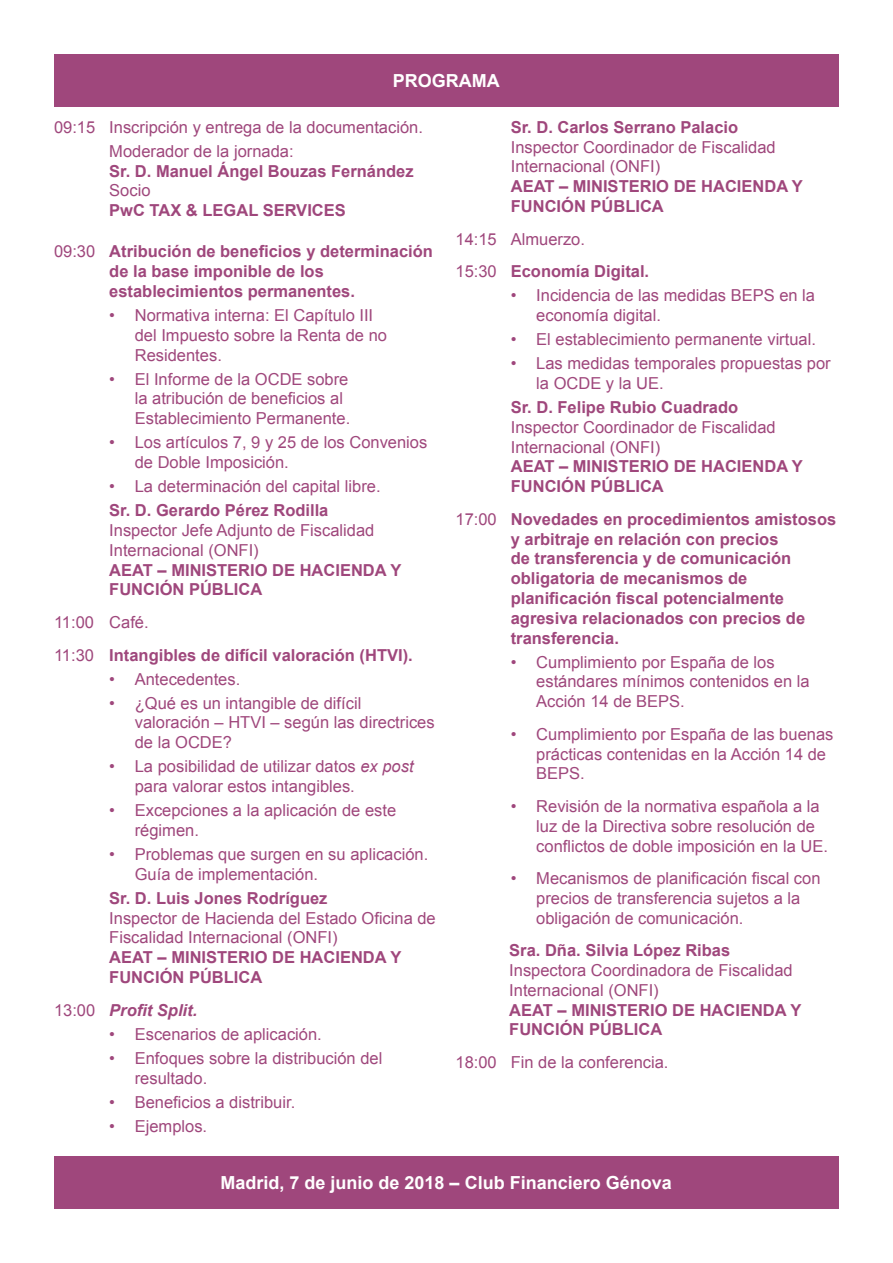
<style>
.page{position:relative;width:893px;height:1263px;background:#fff}
.page>*{position:absolute;margin:0;border:0;box-sizing:border-box;transform-origin:0 0}
.t1{font:700 18px "Arial";color:#fff}
.Ponente{font:16.5px/19.8px "Arial";color:#9f477c}
.Ponencias{font:700 16.5px/19.8px "Arial";color:#9f477c}
.Ponente-2{font:700 16.5px/19.8px "Arial";color:#9f477c}
.Viñetas{font:700 16.5px/19.8px "Arial";color:#9f477c}
.Ponencias-2{font:16.5px "Arial";color:#9f477c}
.Ponencias-3{font:italic 700 16.5px "Arial";color:#9f477c}
.s1{font-weight:400}
.s2{font-style:italic}
.s3{font-weight:700}
.s4{font-weight:400;font-style:normal}
</style>
<div class="page">
<div style="left:54px;top:1157px;width:784px;height:52px;background:#9f477c"></div>
<div style="left:54px;top:54px;width:784px;height:52px;background:#9f477c"></div>
<p class="t1" style="left:393px;top:69px;width:108px">PROGRAMA</p>
<p class="Ponencias-2" style="left:54px;top:116px;width:370px">09:15 Inscripción y entrega de la documentación.</p>
<p class="Ponencias" style="left:109px;top:142px;width:306px"><span class="s1">Moderador de la jornada:<br></span>Sr. D. Manuel Ángel Bouzas Fernández<br><span class="s1">Socio<br></span>PwC TAX &amp; LEGAL SERVICES</p>
<p class="Ponencias" style="left:109px;top:242px;width:325px;text-indent:-55px"><span class="s1">09:30</span> Atribución de beneficios y determinación de la base imponible de los establecimientos permanentes.</p>
<p class="Ponente" style="left:135px;top:305px;width:254px;text-indent:-26px">• Normativa interna: El Capítulo III del Impuesto sobre la Renta de no<br>Residentes.</p>
<p class="Ponente" style="left:135px;top:369px;width:217px;text-indent:-26px">• El Informe de la OCDE sobre la atribución de beneficios al<br>Establecimiento Permanente.</p>
<p class="Ponente" style="left:135px;top:433px;width:294px;text-indent:-26px">• Los artículos 7, 9 y 25 de los Convenios de Doble Imposición.</p>
<p class="Ponente" style="left:109px;top:477px;width:273px">• La determinación del capital libre.</p>
<p class="Ponente-2" style="left:109px;top:501px;width:294px">Sr. D. Gerardo Pérez Rodilla<br><span class="s1">Inspector Jefe Adjunto de Fiscalidad<br>Internacional (ONFI)<br></span>AEAT – MINISTERIO DE HACIENDA Y<br>FUNCIÓN PÚBLICA</p>
<p class="Ponencias-2" style="left:54px;top:611px;width:96px">11:00 Café.</p>
<p class="Ponencias" style="left:54px;top:645px;width:360px"><span class="s1">11:30</span> Intangibles de difícil valoración (HTVI).</p>
<p class="Ponente" style="left:109px;top:669px;width:132px">• Antecedentes.</p>
<p class="Ponente" style="left:135px;top:693px;width:301px;text-indent:-26px">• ¿Qué es un intangible de difícil valoración – HTVI – según las directrices de la OCDE?</p>
<p class="Ponente" style="left:135px;top:757px;width:280px;text-indent:-26px">• La posibilidad de utilizar datos <span class="s2">ex post </span>para valorar estos intangibles.</p>
<p class="Ponente" style="left:135px;top:801px;width:263px;text-indent:-26px">• Excepciones a la aplicación de este régimen.</p>
<p class="Ponente" style="left:135px;top:844px;width:295px;text-indent:-26px">• Problemas que surgen en su aplicación.<br>Guía de implementación.</p>
<p class="Ponente" style="left:109px;top:888px;width:328px"><span class="s3">Sr. D. Luis Jones Rodríguez<br></span>Inspector de Hacienda del Estado Oficina de<br>Fiscalidad Internacional (ONFI)<br><span class="s3">AEAT – MINISTERIO DE HACIENDA Y<br>FUNCIÓN PÚBLICA</span></p>
<p class="Ponencias-3" style="left:54px;top:999px;width:145px"><span class="s4">13:00</span> Profit Split.</p>
<p class="Ponente" style="left:109px;top:1024px;width:214px">• Escenarios de aplicación.</p>
<p class="Ponente" style="left:135px;top:1048px;width:249px;text-indent:-26px">• Enfoques sobre la distribución del resultado.</p>
<p class="Ponente" style="left:109px;top:1092px;width:188px">• Beneficios a distribuir.</p>
<p class="Ponente" style="left:109px;top:1116px;width:99px">• Ejemplos.</p>
<p class="Ponente-2" style="left:511px;top:118px;width:294px">Sr. D. Carlos Serrano Palacio<br><span class="s1">Inspector Coordinador de Fiscalidad<br>Internacional (ONFI)<br></span>AEAT – MINISTERIO DE HACIENDA Y<br>FUNCIÓN PÚBLICA</p>
<p class="Ponencias-2" style="left:455px;top:228px;width:131px">14:15 Almuerzo.</p>
<p class="Ponencias" style="left:455px;top:262px;width:195px"><span class="s1">15:30</span> Economía Digital.</p>
<p class="Ponente" style="left:536px;top:286px;width:280px;text-indent:-26px">• Incidencia de las medidas BEPS en la economía digital.</p>
<p class="Ponente" style="left:511px;top:329px;width:307px">• El establecimiento permanente virtual.</p>
<p class="Ponente" style="left:536px;top:354px;width:296px;text-indent:-26px">• Las medidas temporales propuestas por la OCDE y la UE.</p>
<p class="Ponente-2" style="left:511px;top:398px;width:294px">Sr. D. Felipe Rubio Cuadrado<br><span class="s1">Inspector Coordinador de Fiscalidad<br>Internacional (ONFI)<br></span>AEAT – MINISTERIO DE HACIENDA Y<br>FUNCIÓN PÚBLICA</p>
<p class="Ponencias" style="left:511px;top:510px;width:327px;text-indent:-55px"><span class="s1">17:00</span> Novedades en procedimientos amistosos y arbitraje en relación con precios<br>de transferencia y de comunicación obligatoria de mecanismos de planificación fiscal potencialmente agresiva relacionados con precios de transferencia.</p>
<p class="Ponente" style="left:536px;top:652px;width:275px;text-indent:-26px">• Cumplimiento por España de los estándares mínimos contenidos en la<br>Acción 14 de BEPS.</p>
<p class="Ponente" style="left:536px;top:724px;width:299px;text-indent:-26px">• Cumplimiento por España de las buenas prácticas contenidas en la Acción 14 de<br>BEPS.</p>
<p class="Ponente" style="left:536px;top:796px;width:293px;text-indent:-26px">• Revisión de la normativa española a la luz de la Directiva sobre resolución de conflictos de doble imposición en la UE.</p>
<p class="Ponente" style="left:536px;top:868px;width:286px;text-indent:-26px">• Mecanismos de planificación fiscal con precios de transferencia sujetos a la obligación de comunicación.</p>
<p class="Viñetas" style="left:509px;top:941px;width:294px">Sra. Dña. Silvia López Ribas<br><span class="s1">Inspectora Coordinadora de Fiscalidad<br>Internacional (ONFI)<br></span>AEAT – MINISTERIO DE HACIENDA Y<br>FUNCIÓN PÚBLICA</p>
<p class="Ponencias-2" style="left:455px;top:1051px;width:215px">18:00 Fin de la conferencia.</p>
<p class="t1" style="left:221px;top:1171px;width:453px">Madrid, 7 de junio de 2018 – Club Financiero Génova</p>
</div>
